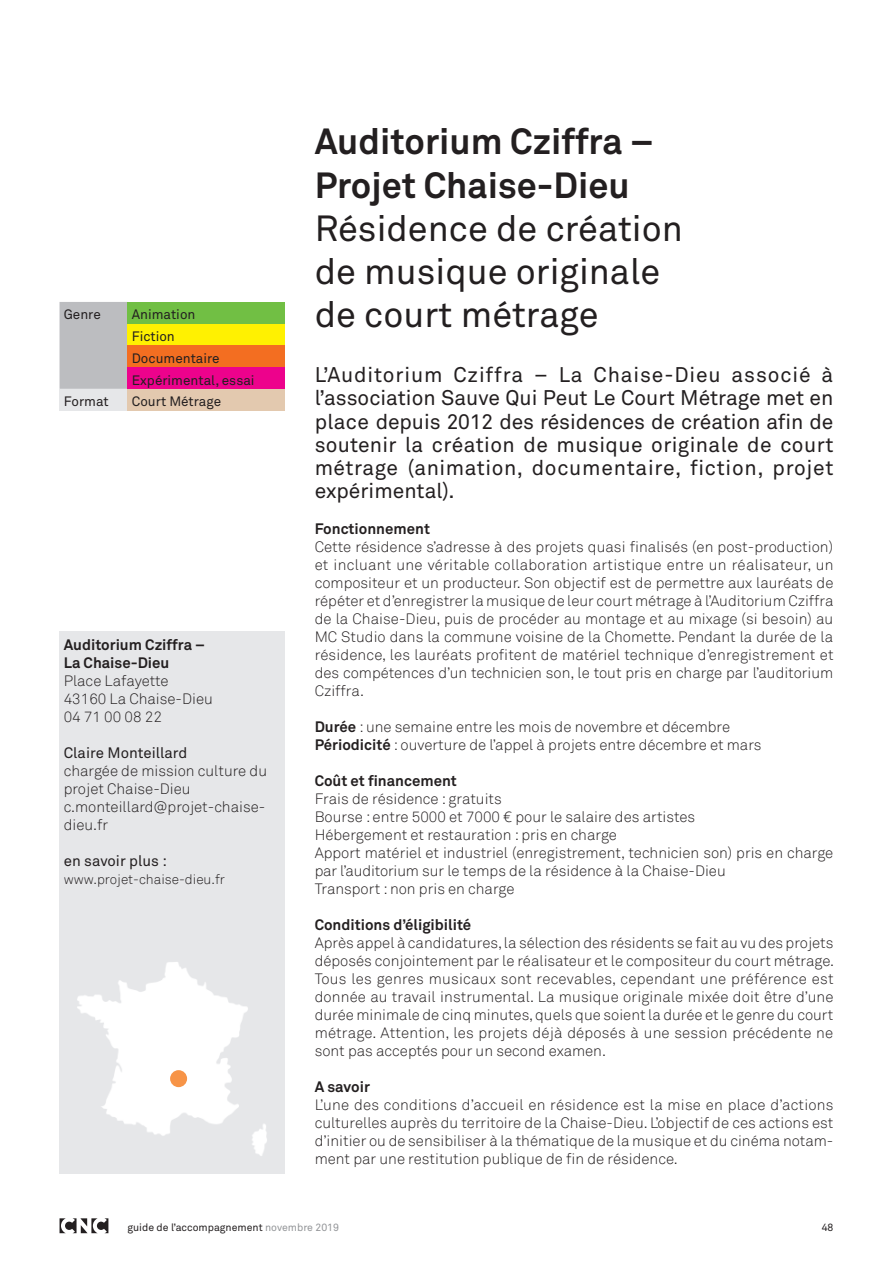
<style>
.page{position:relative;width:893px;height:1263px;background:#fff}
.page>*{position:absolute;margin:0;border:0;box-sizing:border-box;transform-origin:0 0}
.t1{font:36px "Akkurat";color:#231f20}
.t2{font:700 36px "Akkurat";color:#231f20}
.CHAPO{font:21px/23.2px "Akkurat";letter-spacing:.025em;color:#231f20;text-align:justify}
.TEXTE{font:300 15px/18px "Akkurat";color:#231f20}
.TEXTE-2{font:700 15px "Akkurat";color:#231f20}
.t3{font:15px "Akkurat";color:#231f20}
.t4{font:13.5px "Akkurat";color:#231f20}
.t5{font:300 13.5px "Akkurat";color:#231f20}
.t6{font:10.5px "Akkurat";color:#231f20}
.s1{font-weight:700}
.s2{color:#939598}
</style>
<div class="page">
<svg style="left:60px;top:1218px;width:48px;height:15px"></svg>
<div style="left:60px;top:631px;width:225px;height:543px;background:#e6e7e9"></div>
<div style="left:60px;top:302px;width:68px;height:87px;background:#bcbdc0"></div>
<div style="left:128px;top:302px;width:157px;height:22px;background:#71bf44"></div>
<div style="left:128px;top:324px;width:157px;height:21px;background:#fff101"></div>
<div style="left:128px;top:345px;width:157px;height:22px;background:#f36e21"></div>
<div style="left:128px;top:367px;width:157px;height:22px;background:#ed028c"></div>
<div style="left:60px;top:389px;width:68px;height:21px;background:#e6e7e9"></div>
<div style="left:128px;top:389px;width:157px;height:21px;background:#e3c9af"></div>
<img style="left:77px;top:962px;width:190px;height:194px">
<div style="left:170px;top:1070px;width:17px;height:17px;background:#f79447;border-radius:50%"></div>
<p class="t4" style="left:64px;top:307px;width:39px">Genre</p>
<p class="t4" style="left:132px;top:307px;width:65px">Animation</p>
<p class="t4" style="left:132px;top:328px;width:45px">Fiction</p>
<p class="t4" style="left:132px;top:350px;width:89px">Documentaire</p>
<p class="t4" style="left:132px;top:372px;width:124px">Expérimental, essai</p>
<p class="t4" style="left:64px;top:394px;width:47px">Format</p>
<p class="t4" style="left:132px;top:394px;width:91px">Court Métrage</p>
<p class="TEXTE-2" style="left:64px;top:636px;width:143px">Auditorium Cziffra –</p>
<p class="TEXTE-2" style="left:64px;top:654px;width:107px">La Chaise-Dieu</p>
<p class="TEXTE" style="left:64px;top:672px;width:106px">Place Lafayette</p>
<p class="TEXTE" style="left:64px;top:690px;width:151px">43160 La Chaise-Dieu</p>
<p class="TEXTE" style="left:64px;top:708px;width:100px">04 71 00 08 22</p>
<p class="t3" style="left:64px;top:744px;width:125px">Claire Monteillard</p>
<p class="TEXTE" style="left:64px;top:762px;width:205px">chargée de mission culture du projet Chaise-Dieu</p>
<p class="TEXTE" style="left:64px;top:798px;width:203px">c.monteillard@projet-chaise&shy;dieu.fr</p>
<p class="t3" style="left:64px;top:852px;width:105px">en savoir plus :</p>
<p class="t5" style="left:64px;top:872px;width:163px">www.projet-chaise-dieu.fr</p>
<p class="t2" style="left:315px;top:119px;width:341px">Auditorium Cziffra –</p>
<p class="t2" style="left:315px;top:162px;width:317px">Projet Chaise-Dieu</p>
<p class="t1" style="left:315px;top:207px;width:370px">Résidence de création</p>
<p class="t1" style="left:315px;top:250px;width:347px">de musique originale</p>
<p class="t1" style="left:315px;top:293px;width:285px">de court métrage</p>
<p class="CHAPO" style="left:315px;top:364px;width:520px">L’Auditorium Cziffra – La Chaise-Dieu associé à l’association Sauve Qui Peut Le Court Métrage met en place depuis 2012 des résidences de création afin de soutenir la création de musique originale de court métrage (animation, documentaire, fiction, projet expérimental).</p>
<p class="TEXTE-2" style="left:315px;top:519px;width:117px">Fonctionnement</p>
<p class="TEXTE" style="left:315px;top:538px;width:520px;text-align:justify">Cette résidence s’adresse à des projets quasi finalisés (en post-production) et incluant une véritable collaboration artistique entre un réalisateur, un compositeur et un producteur. Son objectif est de permettre aux lauréats de répéter et d’enregistrer la musique de leur court métrage à l’Auditorium Cziffra de la Chaise-Dieu, puis de procéder au montage et au mixage (si besoin) au MC Studio dans la commune voisine de la Chomette. Pendant la durée de la résidence, les lauréats profitent de matériel technique d’enregistrement et des compétences d’un technicien son, le tout pris en charge par l’auditorium Cziffra.</p>
<p class="TEXTE" style="left:315px;top:718px;width:417px"><span class="s1">Durée</span> : une semaine entre les mois de novembre et décembre</p>
<p class="TEXTE" style="left:315px;top:736px;width:448px"><span class="s1">Périodicité</span> : ouverture de l’appel à projets entre décembre et mars</p>
<p class="TEXTE-2" style="left:315px;top:771px;width:144px">Coût et financement</p>
<p class="TEXTE" style="left:315px;top:790px;width:189px">Frais de résidence : gratuits</p>
<p class="TEXTE" style="left:315px;top:808px;width:382px">Bourse : entre 5000 et 7000 € pour le salaire des artistes</p>
<p class="TEXTE" style="left:315px;top:826px;width:304px">Hébergement et restauration : pris en charge</p>
<p class="TEXTE" style="left:315px;top:844px;width:520px">Apport matériel et industriel (enregistrement, technicien son) pris en charge par l’auditorium sur le temps de la résidence à la Chaise-Dieu</p>
<p class="TEXTE" style="left:315px;top:880px;width:201px">Transport : non pris en charge</p>
<p class="TEXTE-2" style="left:315px;top:915px;width:158px">Conditions d’éligibilité</p>
<p class="TEXTE" style="left:315px;top:934px;width:521px;text-align:justify">Après appel à candidatures, la sélection des résidents se fait au vu des projets déposés conjointement par le réalisateur et le compositeur du court métrage.<br>Tous les genres musicaux sont recevables, cependant une préférence est donnée au travail instrumental. La musique originale mixée doit être d’une durée minimale de cinq minutes, quels que soient la durée et le genre du court métrage. Attention, les projets déjà déposés à une session précédente ne sont pas acceptés pour un second examen.</p>
<p class="TEXTE-2" style="left:315px;top:1077px;width:57px">A savoir</p>
<p class="TEXTE" style="left:315px;top:1096px;width:520px;text-align:justify">L’une des conditions d’accueil en résidence est la mise en place d’actions culturelles auprès du territoire de la Chaise-Dieu. L’objectif de ces actions est d’initier ou de sensibiliser à la thématique de la musique et du cinéma notam&shy;ment par une restitution publique de fin de résidence.</p>
<p class="t6" style="left:128px;top:1221px;width:213px">guide de l’accompagnement <span class="s2">novembre 2019</span></p>
<p class="t6" style="left:822px;top:1221px;width:13px">48</p>
</div>
